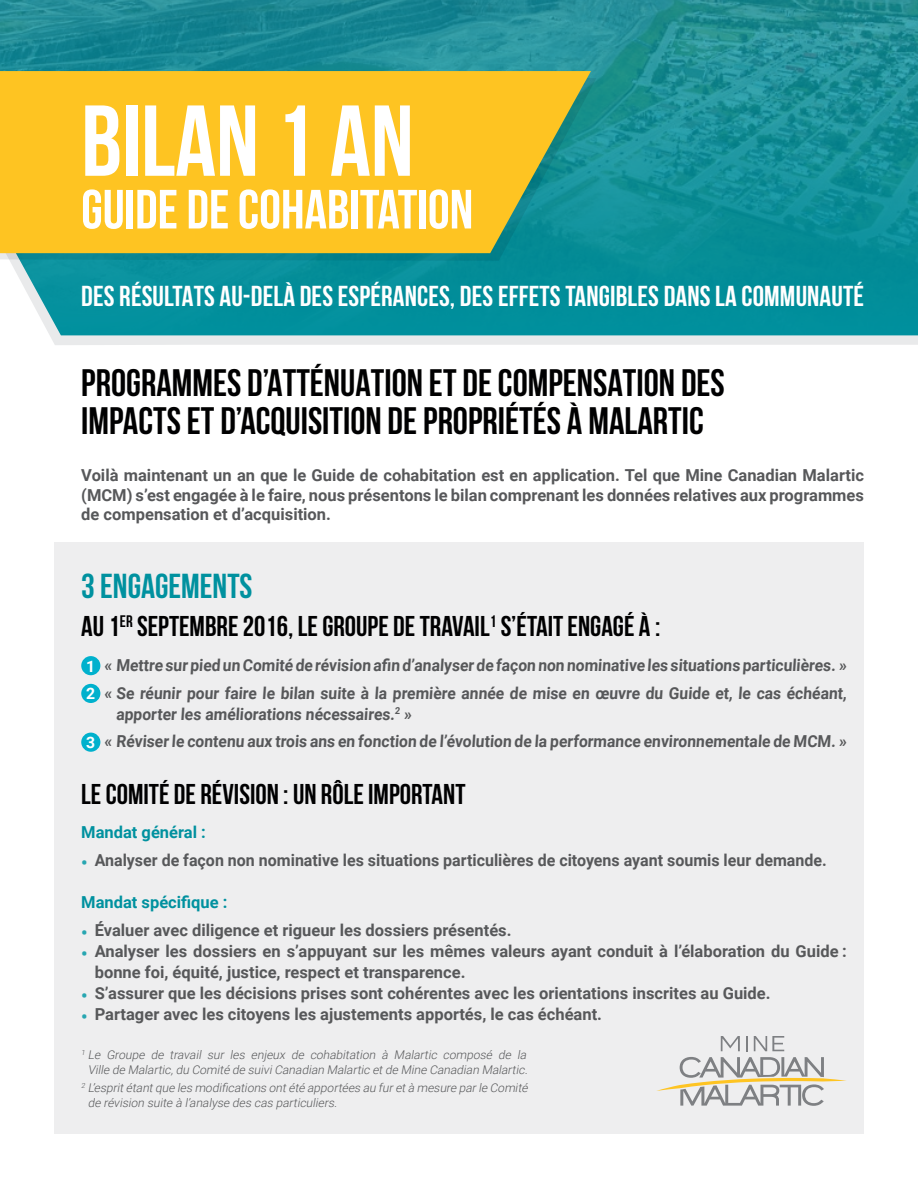
<style>
.page{position:relative;width:918px;height:1188px;background:#fff}
.page>*{position:absolute;margin:0;border:0;box-sizing:border-box;transform-origin:0 0}
.t1{font:700 100.5px "Bebas Neue";color:#fff}
.t2{font:700 55.2px "Bebas Neue";color:#fff}
.t3{font:700 38.1px/38px "Bebas Neue";color:#000001}
.t4{font:700 34.5px "Bebas Neue";color:#00919f}
.t5{font:700 28.65px "Bebas Neue";letter-spacing:.005em;color:#fff}
.Sous-titre{font:700 28.5px "Bebas Neue";color:#000001}
.Bullet{font:700 16.5px/19.5px "Roboto";color:#57585a}
.Bullet-2{font:700 16.5px/21px "Roboto";color:#57585a;scale:.95 1}
.Texte{font:700 16.5px "Roboto";color:#00919f}
.Texte-2{font:700 15.75px "Roboto";color:#fff}
.Texte-3{font:italic 300 12px/15px "Roboto";color:#57585a;text-align:center}
.s1{font-size:18px;color:#27a6b1}
</style>
<div class="page">
<svg style="left:50px;top:335px;width:868px;height:10px;background:#e0e6e8"></svg>
<img style="left:0;top:0;width:918px;height:335px">
<div style="left:54px;top:542px;width:810px;height:592px;background:#eeeeef"></div>
<svg style="left:0;top:77px;width:596px;height:184px;background:#138a92"></svg>
<svg style="left:0;top:71px;width:591px;height:182px;background:#e9bf2b"></svg>
<div style="left:81px;top:656px;width:19px;height:19px;background:#00b1cd;border-radius:50%"></div>
<div style="left:81px;top:684px;width:19px;height:19px;background:#00b1cd;border-radius:50%"></div>
<div style="left:81px;top:733px;width:19px;height:19px;background:#00b1cd;border-radius:50%"></div>
<svg style="left:721px;top:1036px;width:19px;height:15px"></svg>
<svg style="left:746px;top:1036px;width:2px;height:15px"></svg>
<svg style="left:754px;top:1036px;width:30px;height:15px"></svg>
<svg style="left:657px;top:1057px;width:189px;height:49px"></svg>
<p class="t1" style="left:81px;top:86px;width:334px">BILAN 1 AN</p>
<p class="t2" style="left:81px;top:179px;width:393px">GUIDE DE COHABITATION</p>
<p class="t5" style="left:81px;top:280px;width:784px">DES RÉSULTATS AU-DELÀ DES ESPÉRANCES, DES EFFETS TANGIBLES DANS LA COMMUNAUTÉ</p>
<p class="t3" style="left:81px;top:363px;width:645px">PROGRAMMES D’ATTÉNUATION ET DE COMPENSATION DES<br>IMPACTS ET D’ACQUISITION DE PROPRIÉTÉS À MALARTIC</p>
<p class="Bullet" style="left:81px;top:465px;width:784px;text-align:justify">Voilà maintenant un an que le Guide de cohabitation est en application. Tel que Mine Canadian Malartic (MCM) s’est engagée à le faire, nous présentons le bilan comprenant les données relatives aux programmes de compensation et d’acquisition.</p>
<p class="t4" style="left:81px;top:568px;width:173px">3 ENGAGEMENTS</p>
<p class="Sous-titre" style="left:81px;top:611px;width:581px">AU 1<sup>ER</sup> SEPTEMBRE 2016, LE GROUPE DE TRAVAIL<sup>1</sup> S’ÉTAIT ENGAGÉ À :</p>
<p class="Texte-2" style="left:86px;top:655px;width:11px">1</p>
<p class="Bullet-2" style="left:104px;top:654px;width:784px">« Mettre sur pied un Comité de révision afin d’analyser de façon non nominative les situations particulières. »</p>
<p class="Texte-2" style="left:86px;top:683px;width:11px">2</p>
<p class="Bullet-2" style="left:116px;top:682px;width:772px;text-indent:-12px">« Se réunir pour faire le bilan suite à la première année de mise en œuvre du Guide et, le cas échéant, apporter les améliorations nécessaires.<sup>2</sup> »</p>
<p class="Texte-2" style="left:86px;top:731px;width:11px">3</p>
<p class="Bullet-2" style="left:104px;top:730px;width:784px">« Réviser le contenu aux trois ans en fonction de l’évolution de la performance environnementale de MCM. »</p>
<p class="Sous-titre" style="left:81px;top:778px;width:386px">LE COMITÉ DE RÉVISION : UN RÔLE IMPORTANT</p>
<p class="Texte" style="left:81px;top:821px;width:126px">Mandat général :</p>
<p class="Bullet" style="left:81px;top:850px;width:747px"><span class="s1">•</span> Analyser de façon non nominative les situations particulières de citoyens ayant soumis leur demande.</p>
<p class="Texte" style="left:81px;top:890px;width:148px">Mandat spécifique :</p>
<p class="Bullet" style="left:81px;top:919px;width:432px"><span class="s1">•</span> Évaluer avec diligence et rigueur les dossiers présentés.</p>
<p class="Bullet" style="left:95px;top:940px;width:753px;line-height:21px;text-indent:-14px"><span class="s1">•</span> Analyser les dossiers en s’appuyant sur les mêmes valeurs ayant conduit à l’élaboration du Guide : bonne foi, équité, justice, respect et transparence.</p>
<p class="Bullet" style="left:81px;top:982px;width:691px"><span class="s1">•</span> S’assurer que les décisions prises sont cohérentes avec les orientations inscrites au Guide.</p>
<p class="Bullet" style="left:81px;top:1003px;width:522px"><span class="s1">•</span> Partager avec les citoyens les ajustements apportés, le cas échéant.</p>
<p class="Texte-3" style="left:81px;top:1047px;width:451px"><sup>1</sup> Le Groupe de travail sur les enjeux de cohabitation à Malartic composé de la<br>Ville de Malartic,du Comité de suiviCanadian Malartic etde Mine Canadian Malartic.</p>
<p class="Texte-3" style="left:88px;top:1080px;width:444px;text-align:left;text-indent:-7px"><sup>2</sup> L’espritétantque les modifications ontété apportées au furetà mesure parle Comité de révision suite à l’analyse des cas particuliers.</p>
</div>
